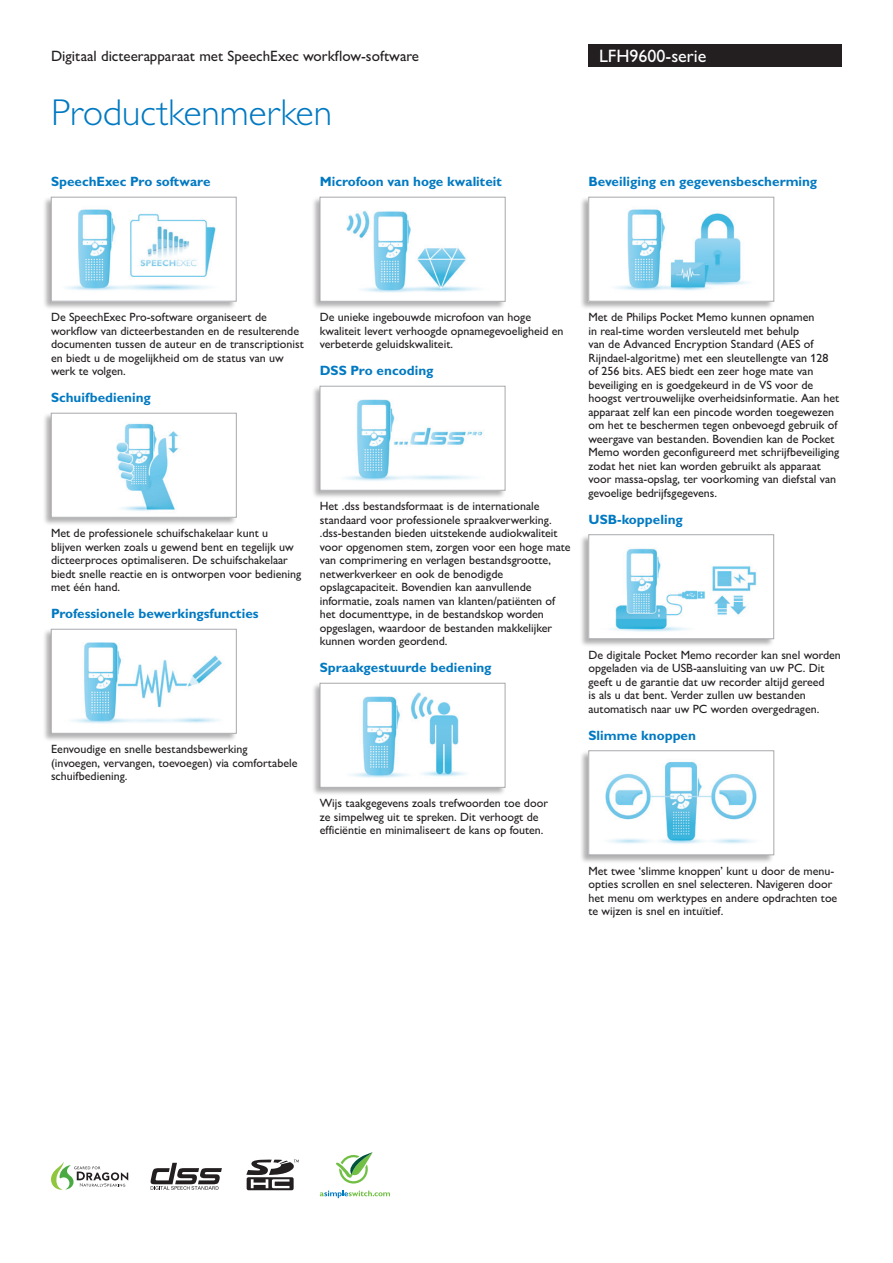
<style>
.page{position:relative;width:893px;height:1263px;background:#fff}
.page>*{position:absolute;margin:0;border:0;box-sizing:border-box;transform-origin:0 0}
.Specs___Highlights_h{font:300 37.5px "Gill Sans MT Pro";color:#0079c2}
.CNT{font:500 18px "Gill Sans MT Pro";color:#fff}
.Product_name{font:500 15px "Gill Sans MT Pro";color:#231f20}
.Feature_name{font:700 13.5px "Gill Sans MT Pro";color:#0079c2}
.Feature_text{font:500 12px/13.5px "Gill Sans MT Pro";color:#231f20}
</style>
<div class="page">
<div style="left:588px;top:44px;width:254px;height:23px;background:#231f20"></div>
<svg style="left:246px;top:1159px;width:53px;height:31px"></svg>
<svg style="left:151px;top:1163px;width:71px;height:27px"></svg>
<svg style="left:51px;top:1161px;width:77px;height:29px"></svg>
<svg style="left:320px;top:1190px;width:70px;height:8px"></svg>
<svg style="left:336px;top:1152px;width:37px;height:31px"></svg>
<div style="left:42px;top:196px;width:194px;height:114px;background:#231f20;opacity:.35"></div>
<img style="left:53px;top:199px;width:181px;height:100px">
<div style="left:51px;top:197px;width:185px;height:104px;border:1px solid #a8a9ad"></div>
<div style="left:42px;top:412px;width:195px;height:114px;background:#231f20;opacity:.35"></div>
<img style="left:53px;top:415px;width:182px;height:100px">
<div style="left:51px;top:413px;width:186px;height:104px;border:1px solid #a8a9ad"></div>
<div style="left:42px;top:628px;width:195px;height:114px;background:#231f20;opacity:.35"></div>
<img style="left:53px;top:631px;width:182px;height:100px">
<div style="left:51px;top:629px;width:186px;height:104px;border:1px solid #a8a9ad"></div>
<div style="left:311px;top:196px;width:195px;height:114px;background:#231f20;opacity:.35"></div>
<img style="left:322px;top:199px;width:181px;height:101px">
<div style="left:320px;top:197px;width:185px;height:105px;border:1px solid #a8a9ad"></div>
<div style="left:311px;top:385px;width:195px;height:114px;background:#231f20;opacity:.35"></div>
<img style="left:322px;top:388px;width:181px;height:100px">
<div style="left:320px;top:386px;width:185px;height:104px;border:1px solid #a8a9ad"></div>
<div style="left:311px;top:682px;width:195px;height:114px;background:#231f20;opacity:.35"></div>
<img style="left:322px;top:685px;width:181px;height:100px">
<div style="left:320px;top:683px;width:185px;height:104px;border:1px solid #a8a9ad"></div>
<div style="left:580px;top:196px;width:194px;height:114px;background:#231f20;opacity:.35"></div>
<img style="left:590px;top:199px;width:182px;height:100px">
<div style="left:588px;top:197px;width:186px;height:104px;border:1px solid #a8a9ad"></div>
<div style="left:580px;top:534px;width:194px;height:113px;background:#231f20;opacity:.35"></div>
<img style="left:590px;top:536px;width:182px;height:101px">
<div style="left:588px;top:534px;width:186px;height:105px;border:1px solid #a8a9ad"></div>
<div style="left:580px;top:750px;width:194px;height:114px;background:#231f20;opacity:.35"></div>
<img style="left:590px;top:752px;width:182px;height:101px">
<div style="left:588px;top:750px;width:186px;height:105px;border:1px solid #a8a9ad"></div>
<p class="Product_name" style="left:51px;top:47px;width:370px">Digitaal dicteerapparaat met SpeechExec workflow-software</p>
<p class="CNT" style="left:599px;top:45px;width:109px">LFH9600-serie</p>
<p class="Specs___Highlights_h" style="left:51px;top:90px;width:282px">Productkenmerken</p>
<p class="Feature_name" style="left:51px;top:173px;width:161px">SpeechExec Pro software</p>
<p class="Feature_name" style="left:320px;top:173px;width:184px">Microfoon van hoge kwaliteit</p>
<p class="Feature_name" style="left:588px;top:173px;width:230px">Beveiliging en gegevensbescherming</p>
<p class="Feature_text" style="left:51px;top:310px;width:254px">De SpeechExec Pro-software organiseert de workflow van dicteerbestanden en de resulterende documenten tussen de auteur en de transcriptionist en biedt u de mogelijkheid om de status van uw werk te volgen.</p>
<p class="Feature_name" style="left:51px;top:389px;width:101px">Schuifbediening</p>
<p class="Feature_text" style="left:320px;top:310px;width:245px">De unieke ingebouwde microfoon van hoge kwaliteit levert verhoogde opnamegevoeligheid en verbeterde geluidskwaliteit.</p>
<p class="Feature_name" style="left:320px;top:362px;width:115px">DSS Pro encoding</p>
<p class="Feature_text" style="left:51px;top:526px;width:252px">Met de professionele schuifschakelaar kunt u blijven werken zoals u gewend bent en tegelijk uw dicteerproces optimaliseren. De schuifschakelaar biedt snelle reactie en is ontworpen voor bediening met één hand.</p>
<p class="Feature_name" style="left:51px;top:605px;width:209px">Professionele bewerkingsfuncties</p>
<p class="Feature_text" style="left:320px;top:499px;width:252px">Het .dss bestandsformaat is de internationale standaard voor professionele spraakverwerking. .dss-bestanden bieden uitstekende audiokwaliteit voor opgenomen stem, zorgen voor een hoge mate van comprimering en verlagen bestandsgrootte, netwerkverkeer en ook de benodigde opslagcapaciteit. Bovendien kan aanvullende informatie, zoals namen van klanten/patiënten of het documenttype, in de bestandskop worden opgeslagen, waardoor de bestanden makkelijker kunnen worden geordend.</p>
<p class="Feature_name" style="left:320px;top:659px;width:173px">Spraakgestuurde bediening</p>
<p class="Feature_text" style="left:51px;top:742px;width:248px">Eenvoudige en snelle bestandsbewerking (invoegen, vervangen, toevoegen) via comfortabele schuifbediening.</p>
<p class="Feature_text" style="left:320px;top:796px;width:230px">Wijs taakgegevens zoals trefwoorden toe door ze simpelweg uit te spreken. Dit verhoogt de efficiëntie en minimaliseert de kans op fouten.</p>
<p class="Feature_text" style="left:588px;top:310px;width:252px">Met de Philips Pocket Memo kunnen opnamen<br>in real-time worden versleuteld met behulp<br>van de Advanced Encryption Standard (AES of Rijndael-algoritme) met een sleutellengte van 128 of 256 bits. AES biedt een zeer hoge mate van beveiliging en is goedgekeurd in de VS voor de hoogst vertrouwelijke overheidsinformatie. Aan het apparaat zelf kan een pincode worden toegewezen om het te beschermen tegen onbevoegd gebruik of weergave van bestanden. Bovendien kan de Pocket Memo worden geconfigureerd met schrijfbeveiliging zodat het niet kan worden gebruikt als apparaat voor massa-opslag, ter voorkoming van diefstal van gevoelige bedrijfsgegevens.</p>
<p class="Feature_name" style="left:588px;top:511px;width:96px">USB-koppeling</p>
<p class="Feature_text" style="left:588px;top:648px;width:254px">De digitale Pocket Memo recorder kan snel worden opgeladen via de USB-aansluiting van uw PC. Dit geeft u de garantie dat uw recorder altijd gereed<br>is als u dat bent. Verder zullen uw bestanden automatisch naar uw PC worden overgedragen.</p>
<p class="Feature_name" style="left:588px;top:727px;width:109px">Slimme knoppen</p>
<p class="Feature_text" style="left:588px;top:864px;width:250px">Met twee ‘slimme knoppen’ kunt u door de menu&shy;opties scrollen en snel selecteren. Navigeren door het menu om werktypes en andere opdrachten toe te wijzen is snel en intuïtief.</p>
</div>
